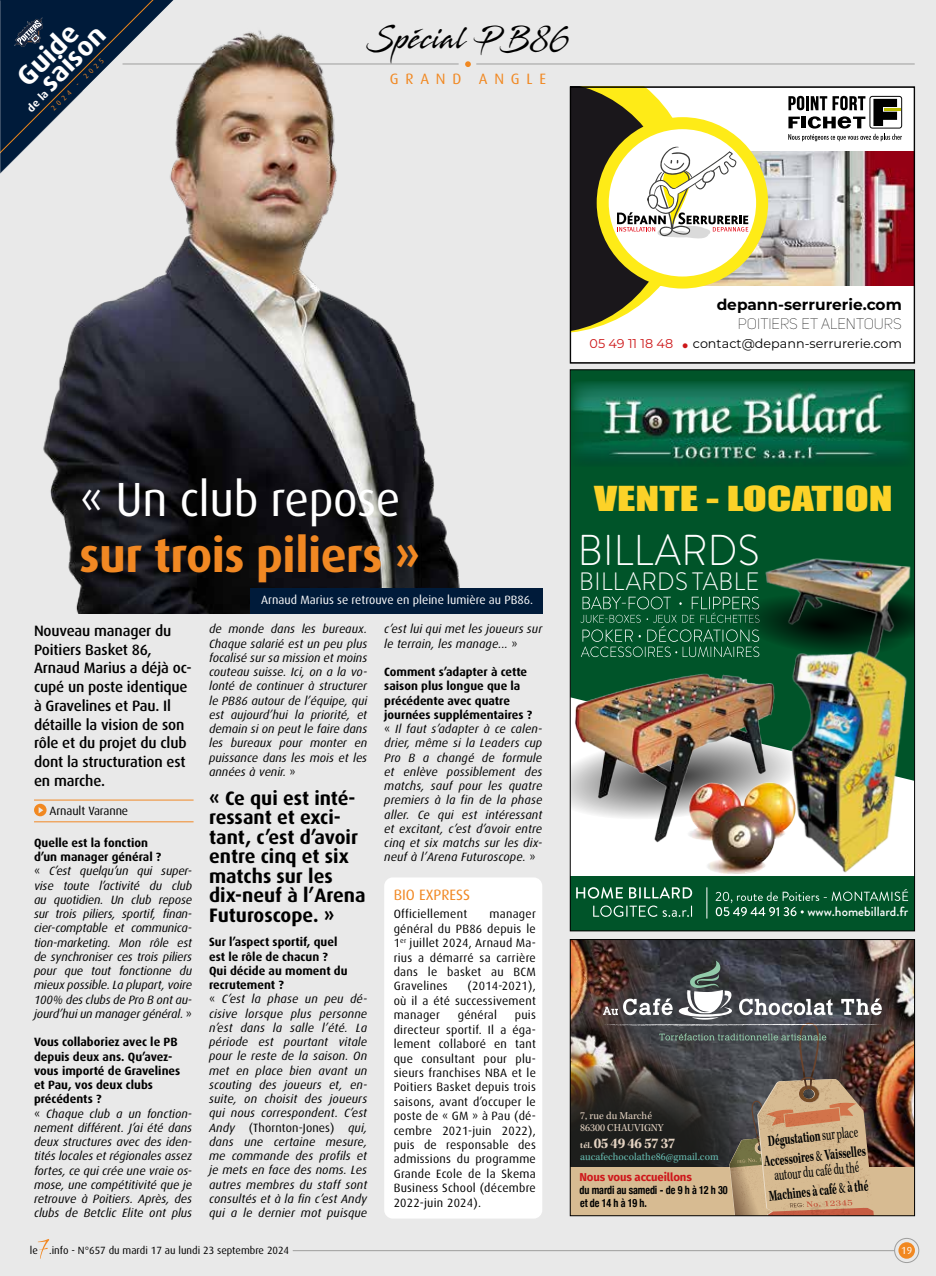
<style>
.page{position:relative;width:936px;height:1276px;background:#fff}
.page>*{position:absolute;margin:0;border:0;box-sizing:border-box;transform-origin:0 0}
.t1{font:700 48px "Dax";letter-spacing:-.01em;color:#f18823}
.t2{font:48px "Dax";letter-spacing:-.01em;color:#fff}
.t3{font:45px "Montserrat";color:#cd1719}
.t4{font:300 43.05px "Brandon Grotesque";letter-spacing:.01em;color:#fff;scale:.93 1}
.t5{font:31.65px "Impact";color:#fcd228;scale:1.4 1}
.t6{font:30px "Stingray";letter-spacing:.04em;color:#000;scale:.74 1}
.t7{font:700 27.45px "Dax";color:#fff;scale:1.05 1}
.t8{font:700 27px "Dax";color:#fff;scale:1.05 1}
.t9{font:300 25.05px "Brandon Grotesque";letter-spacing:.02em;color:#fff;scale:.94 1}
.t10{font:700 19.5px/19.5px "Dax";color:#000}
.t11{font:700 15.75px/19.6px "Kepler Std";color:#010202;text-align:center;scale:.63 1}
.t12{font:15.75px/19.6px "Kepler Std";color:#010202;text-align:center;scale:.63 1}
.t13{font:700 15.3px "Montserrat";color:#000}
.t14{font:700 15.15px "Kepler Std";letter-spacing:-.03em;color:#e3d2c1;scale:.96 1}
.t15{font:500 15px/18.8px "Dax";letter-spacing:-.01em;color:#000}
.t16{font:15px "Uni Sans Thin CAPS";color:#000}
.t17{font:15px "Dax";letter-spacing:.45em;color:#f18821}
.t18{font:15px "Dax";color:#f18823}
.t19{font:500 13.35px "Brandon Grotesque";color:#fff}
.t20{font:12.75px "Montserrat";color:#000}
.t21{font:12.75px "Montserrat";color:#cd1719}
.t22{font:italic 12px/14.2px "Dax";color:#000}
.t23{font:12px/14.4px "Dax";letter-spacing:.02em;color:#000;text-align:justify}
.t24{font:12px "Dax";color:#fff}
.t25{font:12px "Dax";letter-spacing:-.01em;color:#000}
.t26{font:700 condensed 11.4px/13.6px "Helvetica Neue";letter-spacing:-.01em;color:#010202;scale:.88 1}
.t27{font:700 11.4px "Fira Sans";letter-spacing:-.01em;color:#ce181c}
.t28{font:10.8px "Kepler Std";color:#66baaf;scale:.96 1}
.t29{font:10.8px/11.9px "Kepler Std";color:#e3d2c1;scale:.96 1}
.t30{font:700 10.8px "Dax";color:#fff;scale:1.05 1}
.t31{font:10.5px "Dax";color:#000}
.t32{font:10.2px "Dax";color:#fff}
.t33{font:7.35px "Dax";color:#f18823}
.s1{font-size:28.5px}
.s2{font-weight:700;font-style:normal}
.s3{font-style:normal}
.s4{font-size:8.7px}
.s5{font-weight:400}
.s6{font-weight:700}
</style>
<div class="page">
<div style="left:0;top:0;width:935px;height:1276px;background:#e9e9e9"></div>
<img style="left:0;top:0;width:542px;height:613px">
<svg style="left:0;top:0;width:173px;height:173px"></svg>
<hr style="left:34px;top:800px;width:159px;height:1px;background:#f18825">
<svg style="left:34px;top:804px;width:13px;height:12px"></svg>
<hr style="left:34px;top:821px;width:159px;height:1px;background:#f18825">
<div style="left:898px;top:1242px;width:16px;height:16px;background:#f18821;border-radius:50%"></div>
<div style="left:894px;top:1238px;width:24px;height:24px;border:1px solid #9d9d9c;border-radius:50%"></div>
<hr style="left:293px;top:1250px;width:601px;height:1px;background:#9d9d9c">
<svg style="left:38px;top:1239px;width:11px;height:19px"></svg>
<hr style="left:476px;top:64px;width:438px;height:1px;background:#9d9d9c">
<svg style="left:465px;top:61px;width:6px;height:6px"></svg>
<div style="left:384px;top:877px;width:158px;height:341px;background:#fff;border-radius:9px"></div>
<div style="left:250px;top:588px;width:292px;height:25px;background:#001b3a"></div>
<div style="left:572px;top:371px;width:340px;height:289px;background:#005429"></div>
<img style="left:572px;top:382px;width:339px;height:84px">
<svg style="left:580px;top:586px;width:164px;height:71px;background:#18633d"></svg>
<img style="left:744px;top:539px;width:168px;height:121px">
<img style="left:572px;top:660px;width:182px;height:184px">
<img style="left:754px;top:646px;width:158px;height:230px">
<img style="left:677px;top:772px;width:123px;height:104px">
<div style="left:570px;top:876px;width:344px;height:54px;background:#005429"></div>
<svg style="left:576px;top:887px;width:46px;height:11px"></svg>
<svg style="left:629px;top:887px;width:63px;height:11px"></svg>
<svg style="left:593px;top:905px;width:99px;height:12px"></svg>
<svg style="left:715px;top:889px;width:193px;height:27px"></svg>
<div style="left:570px;top:87px;width:344px;height:276px;background:#fff"></div>
<img style="left:748px;top:151px;width:164px;height:134px">
<svg style="left:602px;top:123px;width:160px;height:159px"></svg>
<div style="left:596px;top:117px;width:172px;height:171px;border:12px solid #feeb17;border-radius:50%"></div>
<svg style="left:572px;top:89px;width:176px;height:244px"></svg>
<svg style="left:788px;top:96px;width:114px;height:45px"></svg>
<div style="left:570px;top:87px;width:344px;height:276px;border:1px solid #000"></div>
<img style="left:780px;top:941px;width:132px;height:226px">
<img style="left:572px;top:941px;width:178px;height:125px">
<svg style="left:572px;top:1066px;width:31px;height:101px;background:#383126"></svg>
<div style="left:570px;top:1167px;width:344px;height:48px;background:#d7bb92"></div>
<svg style="left:603px;top:960px;width:279px;height:253px"></svg>
<div style="left:570px;top:939px;width:344px;height:276px;border:1px solid #000"></div>
<h3 class="t7" style="left:10px;top:70px;width:72px;rotate:-45deg">Guide</h3>
<p class="t30" style="left:25px;top:106px;width:25px;rotate:-45deg">de la</p>
<h3 class="t8" style="left:34px;top:75px;width:77px;rotate:-45deg">saison</h3>
<p class="t33" style="left:49px;top:107px;width:73px;rotate:-45deg">2024 - 2025</p>
<h3 class="t6" style="left:366px;top:18px;width:276px">Spécial <span class="s1">PB86</span></h3>
<p class="t17" style="left:390px;top:71px;width:158px">GRAND ANGLE</p>
<p class="t13" style="left:716px;top:293px;width:187px">depann-serrurerie.com</p>
<p class="t16" style="left:737px;top:316px;width:165px">POITIERS ET ALENTOURS</p>
<p class="t21" style="left:589px;top:334px;width:85px">05 49 11 18 48</p>
<h2 class="t3" style="left:680px;top:301px;width:11px">.</h2>
<p class="t20" style="left:693px;top:334px;width:210px">contact@depann-serrurerie.com</p>
<h1 class="t2" style="left:79px;top:473px;width:322px">« Un club repose</h1>
<h1 class="t1" style="left:79px;top:528px;width:342px">sur trois piliers »</h1>
<p class="t15" style="left:34px;top:621px;width:159px">Nouveau manager du<br>Poitiers Basket 86,<br>Arnaud Marius a déjà oc&shy;cupé un poste identique à Gravelines et Pau. Il détaille la vision de son rôle et du projet du club dont la structuration est en marche.</p>
<p class="t25" style="left:50px;top:803px;width:80px">Arnault Varanne</p>
<p class="t22" style="left:34px;top:835px;width:159px"><span class="s2">Quelle est la fonction<br>d’un manager général ?<br></span><span class="s3">«</span> C’est quelqu’un qui super&shy;vise toute l’activité du club au quotidien. Un club repose sur trois piliers, sportif, finan&shy;cier-comptable et communica&shy;tion-marketing. Mon rôle est de synchroniser ces trois piliers pour que tout fonctionne du mieux possible. La plupart, voire<br>100% des clubs de Pro B ont au&shy;jourd’hui un manager général. <span class="s3">»</span></p>
<p class="t22" style="left:34px;top:1035px;width:159px"><span class="s2">Vous collaboriez avec le PB depuis deux ans. Qu’avez&shy;vous importé de Gravelines et Pau, vos deux clubs précédents ?<br></span><span class="s3">«</span> Chaque club a un fonction&shy;nement différent. J’ai été dans deux structures avec des iden&shy;tités locales et régionales assez fortes, ce qui crée une vraie os&shy;mose, une compétitivité que je retrouve à Poitiers. Après, des clubs de Betclic Elite ont plus</p>
<p class="t24" style="left:261px;top:593px;width:273px">Arnaud Marius se retrouve en pleine lumière au PB86.</p>
<p class="t22" style="left:209px;top:622px;width:160px;text-align:justify">de monde dans les bureaux.<br>Chaque salarié est un peu plus focalisé sur sa mission et moins couteau suisse. Ici, on a la vo&shy;lonté de continuer à structurer le PB86 autour de l’équipe, qui est aujourd’hui la priorité, et demain si on peut le faire dans les bureaux pour monter en puissance dans les mois et les années à venir. <span class="s3">»</span></p>
<h3 class="t10" style="left:209px;top:788px;width:158px">« Ce qui est inté&shy;ressant et exci&shy;tant, c’est d’avoir entre cinq et six matchs sur les dix-neuf à l’Arena<br>Futuroscope. »</h3>
<p class="t22" style="left:209px;top:935px;width:159px"><span class="s2">Sur l’aspect sportif, quel<br>est le rôle de chacun ?<br>Qui décide au moment du recrutement ?<br></span><span class="s3">«</span> C’est la phase un peu dé&shy;cisive lorsque plus personne n’est dans la salle l’été. La période est pourtant vitale pour le reste de la saison. On met en place bien avant un scouting des joueurs et, en&shy;suite, on choisit des joueurs qui nous correspondent. C’est<br>Andy <span class="s3">(Thornton-Jones)</span> qui, dans une certaine mesure, me commande des profils et je mets en face des noms. Les autres membres du staff sont consultés et à la fin c’est Andy qui a le dernier mot puisque</p>
<p class="t22" style="left:384px;top:622px;width:159px">c’est lui qui met les joueurs sur le terrain, les manage... <span class="s3">»</span></p>
<p class="t22" style="left:384px;top:665px;width:160px"><span class="s2">Comment s’adapter à cette saison plus longue que la précédente avec quatre journées supplémentaires ?<br></span><span class="s3">«</span> Il faut s’adapter à ce calen&shy;drier, même si la Leaders cup<br>Pro B a changé de formule et enlève possiblement des matchs, sauf pour les quatre premiers à la fin de la phase aller. Ce qui est intéressant et excitant, c’est d’avoir entre cinq et six matchs sur les dix&shy;neuf à l’Arena Futuroscope. <span class="s3">»</span></p>
<p class="t18" style="left:393px;top:886px;width:78px">BIO EXPRESS</p>
<p class="t23" style="left:393px;top:907px;width:75px">Officiellement</p>
<p class="t23" style="left:393px;top:907px;width:144px;text-indent:96px">manager général du PB86 depuis le 1<sup>er</sup> juillet 2024, Arnaud Ma&shy;rius a démarré sa carrière dans le basket au BCM Gravelines</p>
<p class="t23" style="left:393px;top:979px;width:144px;text-indent:74px">(2014-2021), où il a été successivement manager</p>
<p class="t23" style="left:458px;top:1008px;width:41px">général</p>
<p class="t23" style="left:393px;top:1008px;width:144px;text-indent:121px">puis directeur sportif. Il a éga&shy;lement collaboré en tant que consultant pour plu&shy;sieurs franchises NBA et le Poitiers Basket depuis trois saisons, avant d’occuper le poste de « GM » à Pau (dé&shy;cembre 2021-juin 2022), puis de responsable des admissions du programme Grande Ecole de la Skema Business School (décembre 2022-juin 2024).</p>
<h3 class="t5" style="left:594px;top:474px;width:215px">VENTE - LOCATION</h3>
<h3 class="t4" style="left:577px;top:521px;width:197px">BILLARDS</h3>
<h3 class="t9" style="left:579px;top:564px;width:193px">BILLARDS TABLE</h3>
<p class="t19" style="left:807px;top:902px;width:102px">www.homebillard.fr</p>
<p class="t29" style="left:580px;top:1110px;width:88px">7, rue du Marché<br>86300 CHAUVIGNY</p>
<p class="t14" style="left:580px;top:1134px;width:101px"><span class="s4">tél.</span> 05 49 46 57 37</p>
<p class="t28" style="left:580px;top:1150px;width:145px">aucafechocolathe86@gmail.com</p>
<p class="t27" style="left:579px;top:1167px;width:114px">Nous vous accueillons</p>
<p class="t26" style="left:579px;top:1182px;width:170px">du mardi au samedi - de 9 h à 12 h 30 et de 14 h à 19 h.</p>
<h3 class="t11" style="left:761px;top:1132px;width:164px;rotate:-6deg">Dégustation <span class="s5">sur place<br></span>Accessoires <span class="s5">&amp;</span> Vaisselles</h3>
<h3 class="t12" style="left:765px;top:1167px;width:160px;rotate:-6deg">autour du café du thé<br><span class="s6">Machines à café</span> &amp; <span class="s6">à thé</span></h3>
<p class="t31" style="left:30px;top:1244px;width:261px">le .info - N°657 du mardi 17 au lundi 23 septembre 2024</p>
<p class="t32" style="left:901px;top:1244px;width:12px">19</p>
</div>
